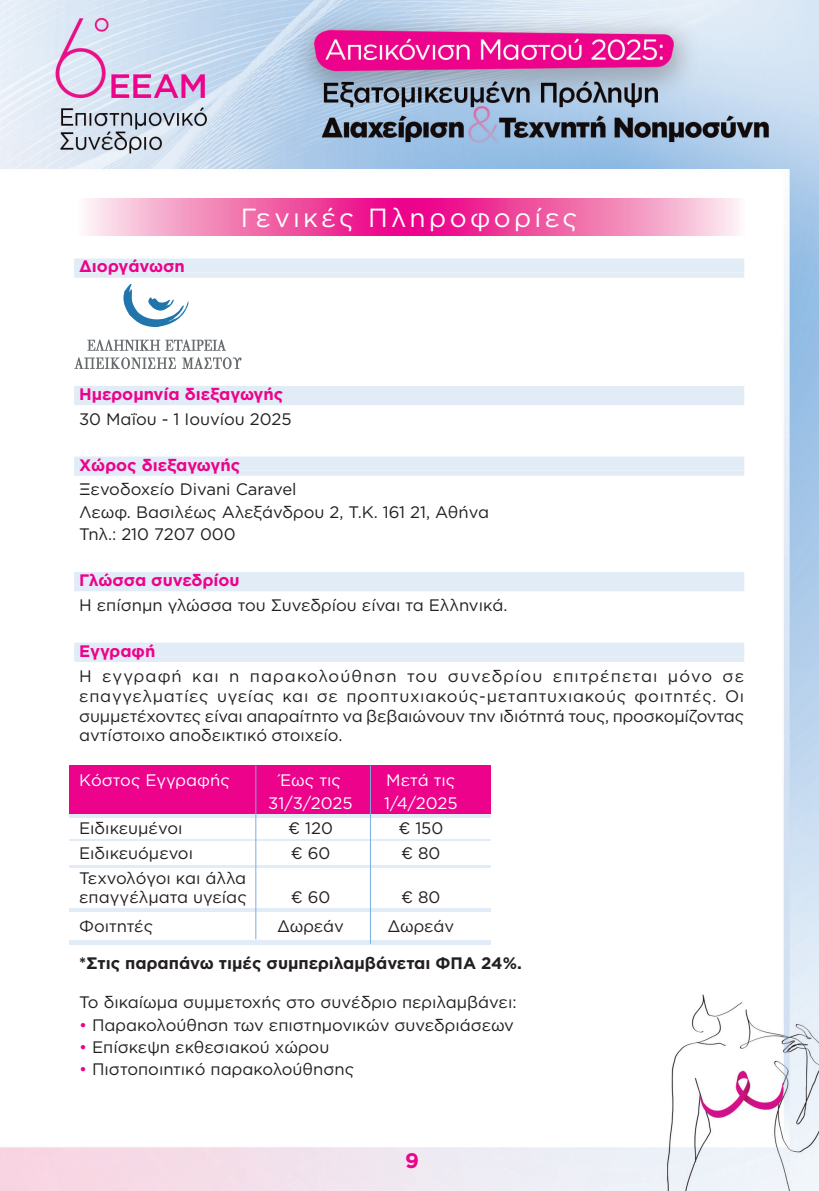
<style>
.page{position:relative;width:819px;height:1191px;background:#fff}
.page>*{position:absolute;margin:0;border:0;box-sizing:border-box;transform-origin:0 0}
.t1{font:26.25px "Gotham Greek";letter-spacing:.125em;color:#fff}
.t2{font:700 21px "Gotham Greek";color:#ed028c}
.t3{font:16.62px/19.9px "Gotham Greek";color:#231f20;text-align:justify}
.t4{font:700 16.62px "Gotham Greek";color:#ed028c}
.t5{font:16.62px "Gotham Greek";color:#fff}
.t6{font:700 16.62px "Gotham Greek";color:#231f20}
.s1{color:#ed028c}
</style>
<div class="page">
<img style="left:0;top:0;width:819px;height:1191px">
<div style="left:69px;top:765px;width:422px;height:180px;background:#e1ecf7"></div>
<svg style="left:74px;top:198px;width:670px;height:38px"></svg>
<div style="left:69px;top:765px;width:422px;height:49px;background:#ed028c"></div>
<div style="left:69px;top:818px;width:422px;height:20px;background:#fff"></div>
<div style="left:69px;top:841px;width:422px;height:24px;background:#fff"></div>
<div style="left:69px;top:868px;width:422px;height:40px;background:#fff"></div>
<div style="left:69px;top:912px;width:422px;height:28px;background:#fff"></div>
<div style="left:74px;top:258px;width:670px;height:14px;background:#e1ecf7"></div>
<div style="left:74px;top:272px;width:670px;height:6px;background:#e1ecf7"></div>
<div style="left:74px;top:386px;width:670px;height:14px;background:#e1ecf7"></div>
<div style="left:74px;top:400px;width:670px;height:5px;background:#e1ecf7"></div>
<div style="left:74px;top:456px;width:670px;height:14px;background:#e1ecf7"></div>
<div style="left:74px;top:470px;width:670px;height:6px;background:#e1ecf7"></div>
<div style="left:74px;top:572px;width:670px;height:14px;background:#e1ecf7"></div>
<div style="left:74px;top:586px;width:670px;height:5px;background:#e1ecf7"></div>
<div style="left:74px;top:642px;width:670px;height:14px;background:#e1ecf7"></div>
<div style="left:74px;top:656px;width:670px;height:6px;background:#e1ecf7"></div>
<hr style="left:255px;top:765px;width:1px;height:174px;background:#79aede">
<hr style="left:370px;top:765px;width:1px;height:179px;background:#79aede">
<svg style="left:87px;top:339px;width:139px;height:12px"></svg>
<svg style="left:74px;top:357px;width:102px;height:12px"></svg>
<svg style="left:182px;top:357px;width:59px;height:12px"></svg>
<svg style="left:123px;top:284px;width:65px;height:43px"></svg>
<p class="t4" style="left:79px;top:257px;width:107px">Διοργάνωση</p>
<p class="t1" style="left:241px;top:203px;width:338px">Γενικές Πληροφορίες</p>
<p class="t4" style="left:79px;top:384px;width:206px">Ημερομηνία διεξαγωγής</p>
<p class="t3" style="left:79px;top:409px;width:214px">30 Μαΐου - 1 Ιουνίου 2025</p>
<p class="t4" style="left:79px;top:455px;width:163px">Χώρος διεξαγωγής</p>
<p class="t3" style="left:79px;top:479px;width:219px">Ξενοδοχείο Divani Caravel</p>
<p class="t3" style="left:79px;top:502px;width:411px">Λεωφ. Βασιλέως Αλεξάνδρου 2, Τ.Κ. 161 21, Αθήνα</p>
<p class="t3" style="left:79px;top:524px;width:158px">Τηλ.: 210 7207 000</p>
<p class="t4" style="left:79px;top:570px;width:162px">Γλώσσα συνεδρίου</p>
<p class="t3" style="left:79px;top:595px;width:430px">Η επίσημη γλώσσα του Συνεδρίου είναι τα Ελληνικά.</p>
<p class="t4" style="left:79px;top:641px;width:78px">Εγγραφή</p>
<p class="t3" style="left:79px;top:665px;width:666px">Η εγγραφή και η παρακολούθηση του συνεδρίου επιτρέπεται μόνο σε επαγγελματίες υγείας και σε προπτυχιακούς-μεταπτυχιακούς φοιτητές. Οι συμμετέχοντες είναι απαραίτητο να βεβαιώνουν την ιδιότητά τους, προσκομίζοντας αντίστοιχο αποδεικτικό στοιχείο.</p>
<p class="t5" style="left:79px;top:771px;width:152px">Κόστος Εγγραφής</p>
<p class="t5" style="left:280px;top:771px;width:62px">Έως τις</p>
<p class="t5" style="left:386px;top:771px;width:71px">Mετά τις</p>
<p class="t5" style="left:268px;top:793px;width:86px">31/3/2025</p>
<p class="t5" style="left:384px;top:793px;width:75px">1/4/2025</p>
<p class="t3" style="left:79px;top:817px;width:105px">Ειδικευμένοι</p>
<p class="t3" style="left:288px;top:817px;width:46px">€ 120</p>
<p class="t3" style="left:398px;top:817px;width:46px">€ 150</p>
<p class="t3" style="left:79px;top:842px;width:115px">Ειδικευόμενοι</p>
<p class="t3" style="left:291px;top:842px;width:41px">€ 60</p>
<p class="t3" style="left:401px;top:842px;width:41px">€ 80</p>
<p class="t3" style="left:79px;top:867px;width:169px">Τεχνολόγοι και άλλα επαγγέλματα υγείας</p>
<p class="t3" style="left:291px;top:887px;width:41px">€ 60</p>
<p class="t3" style="left:401px;top:887px;width:41px">€ 80</p>
<p class="t3" style="left:79px;top:915px;width:75px">Φοιτητές</p>
<p class="t3" style="left:277px;top:915px;width:68px">Δωρεάν</p>
<p class="t3" style="left:387px;top:915px;width:68px">Δωρεάν</p>
<p class="t6" style="left:79px;top:953px;width:444px">*Στις παραπάνω τιμές συμπεριλαμβάνεται ΦΠΑ 24%.</p>
<p class="t3" style="left:79px;top:992px;width:439px">Το δικαίωμα συμμετοχής στο συνέδριο περιλαμβάνει:</p>
<p class="t3" style="left:79px;top:1014px;width:436px"><span class="s1">•</span> Παρακολούθηση των επιστημονικών συνεδριάσεων</p>
<p class="t3" style="left:79px;top:1036px;width:252px"><span class="s1">•</span> Επίσκεψη εκθεσιακού χώρου</p>
<p class="t3" style="left:79px;top:1059px;width:276px"><span class="s1">•</span> Πιστοποιητικό παρακολούθησης</p>
<p class="t2" style="left:405px;top:1147px;width:15px">9</p>
</div>
